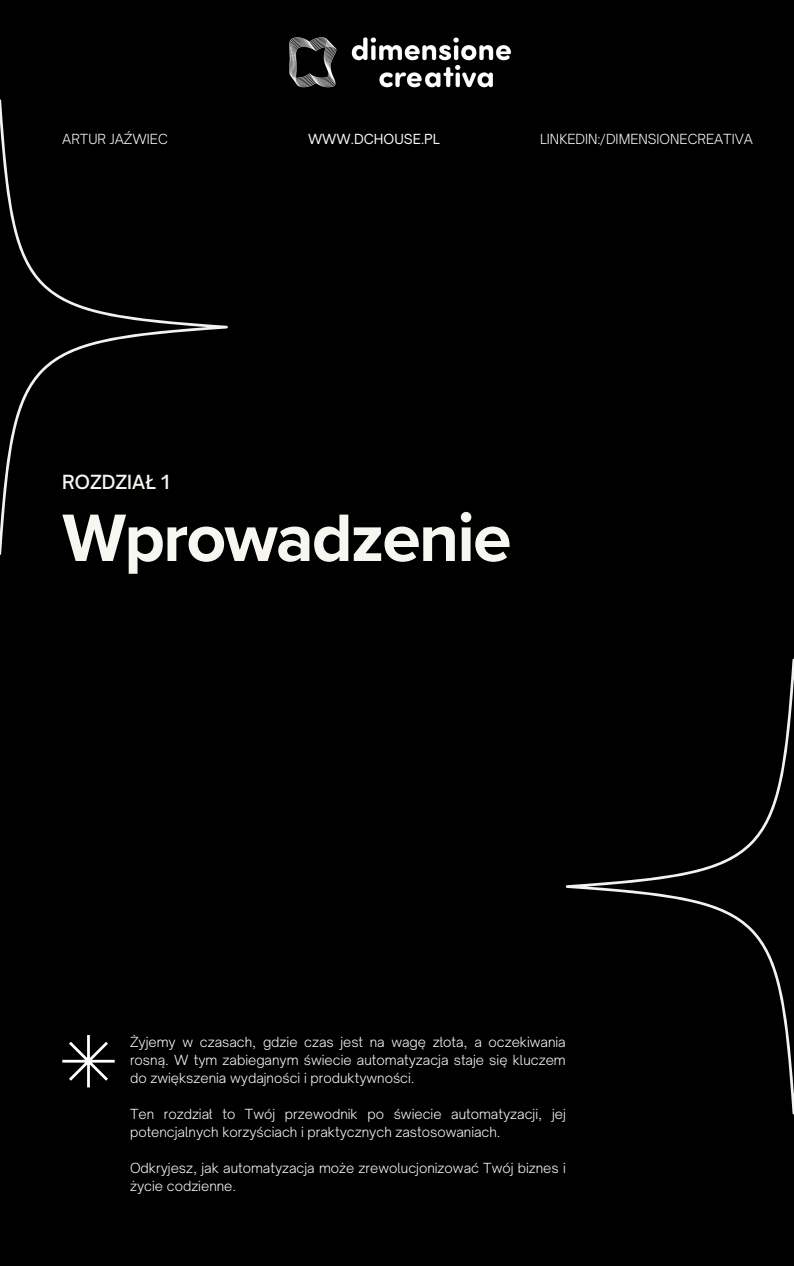
<style>
.page{position:relative;width:794px;height:1266px;background:#fff}
.page>*{position:absolute;margin:0;border:0;box-sizing:border-box;transform-origin:0 0}
.t1{font:700 69.53px "Proxima Nova";letter-spacing:-.025em;color:#f8f6f1}
.t2{font:500 18.67px "Open Sauce One";color:#f8f6f1}
.t3{font:300 13.35px/18px "Open Sauce One";color:#f8f6f1}
.t4{font:13.35px "Open Sauce One";color:#f8f6f1}
</style>
<div class="page">
<div style="left:0;top:0;width:793px;height:1266px;background:#000"></div>
<svg style="left:62px;top:1035px;width:53px;height:52px"></svg>
<svg style="left:0;top:99px;width:228px;height:456px"></svg>
<svg style="left:565px;top:659px;width:228px;height:455px"></svg>
<img style="left:289px;top:37px;width:222px;height:51px">
<h1 class="t3" style="left:62px;top:130px;width:107px">ARTUR JAŹWIEC</h1>
<p class="t4" style="left:308px;top:131px;width:133px">WWW.DCHOUSE.PL</p>
<p class="t3" style="left:540px;top:130px;width:214px">LINKEDIN:/DIMENSIONECREATIVA</p>
<p class="t2" style="left:62px;top:470px;width:109px">ROZDZIAŁ 1</p>
<p class="t1" style="left:62px;top:497px;width:450px">Wprowadzenie</p>
<h3 class="t3" style="left:130px;top:1032px;width:437px;text-align:justify">Żyjemy w czasach, gdzie czas jest na wagę złota, a oczekiwania rosną. W tym zabieganym świecie automatyzacja staje się kluczem do zwiększenia wydajności i produktywności.</h3>
<h3 class="t3" style="left:130px;top:1104px;width:437px">Ten rozdział to Twój przewodnik po świecie automatyzacji, jej potencjalnych korzyściach i praktycznych zastosowaniach.</h3>
<h3 class="t3" style="left:130px;top:1158px;width:437px">Odkryjesz, jak automatyzacja może zrewolucjonizować Twój biznes i życie codzienne.</h3>
</div>
